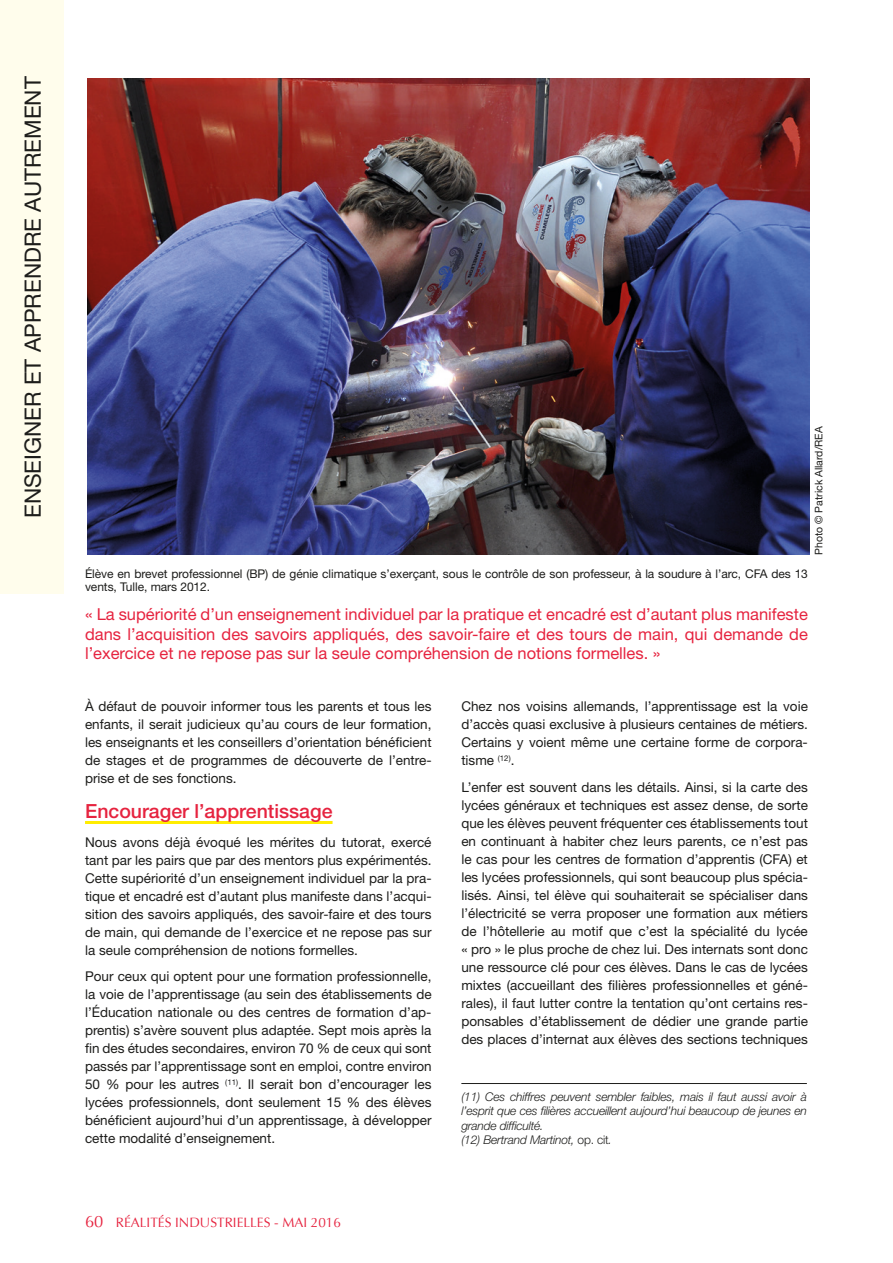
<style>
.page{position:relative;width:893px;height:1263px;background:#fff}
.page>*{position:absolute;margin:0;border:0;box-sizing:border-box;transform-origin:0 0}
.t1{font:22.5px "Helvetica Neue";color:#1d1d1b}
.t2{font:500 19.5px "Helvetica Neue";color:#e6233f}
.t3{font:16.5px/19.8px "Helvetica Neue";color:#e6233f;text-align:justify}
.t4{font:13.5px/18px "Helvetica Neue";color:#1d1d1b;text-align:justify}
.t5{font:13.5px "Optima";color:#e6233f}
.t6{font:italic 300 12px/14.4px "Helvetica Neue";letter-spacing:-.015em;color:#1d1d1b}
.t7{font:12px/13.5px "Helvetica Neue";letter-spacing:-.005em;color:#1d1d1b}
.t8{font:10.5px "Helvetica Neue";color:#1d1d1b}
.s1{font-size:16.5px}
.s2{font-style:normal}
</style>
<div class="page">
<hr style="left:85px;top:821px;width:248px;height:3px;background:#ffed00">
<div style="left:0;top:0;width:64px;height:593px;background:#fffdec"></div>
<img style="left:88px;top:79px;width:721px;height:476px">
<hr style="left:461px;top:1083px;width:346px;height:1px;background:#1d1d1b">
<h1 class="t1" style="left:19px;top:518px;width:443px;rotate:-90deg">ENSEIGNER ET APPRENDRE AUTREMENT</h1>
<p class="t8" style="left:812px;top:555px;width:130px;rotate:-90deg">Photo © Patrick Allard/REA</p>
<p class="t7" style="left:85px;top:566px;width:724px">Élève en brevet professionnel (BP) de génie climatique s’exerçant, sous le contrôle de son professeur, à la soudure à l’arc, CFA des 13 vents, Tulle, mars 2012.</p>
<p class="t3" style="left:85px;top:604px;width:724px">« La supériorité d’un enseignement individuel par la pratique et encadré est d’autant plus manifeste dans l’acquisition des savoirs appliqués, des savoir-faire et des tours de main, qui demande de l’exercice et ne repose pas sur la seule compréhension de notions formelles. »</p>
<p class="t4" style="left:85px;top:697px;width:348px">À défaut de pouvoir informer tous les parents et tous les enfants, il serait judicieux qu’au cours de leur formation, les enseignants et les conseillers d’orientation bénéficient de stages et de programmes de découverte de l’entre&shy;prise et de ses fonctions.</p>
<h2 class="t2" style="left:85px;top:800px;width:249px">Encourager l’apprentissage</h2>
<p class="t4" style="left:85px;top:833px;width:348px">Nous avons déjà évoqué les mérites du tutorat, exercé tant par les pairs que par des mentors plus expérimentés.<br>Cette supériorité d’un enseignement individuel par la pra&shy;tique et encadré est d’autant plus manifeste dans l’acqui&shy;sition des savoirs appliqués, des savoir-faire et des tours de main, qui demande de l’exercice et ne repose pas sur la seule compréhension de notions formelles.</p>
<p class="t4" style="left:85px;top:967px;width:348px">Pour ceux qui optent pour une formation professionnelle, la voie de l’apprentissage (au sein des établissements de l’Éducation nationale ou des centres de formation d’ap&shy;prentis) s’avère souvent plus adaptée. Sept mois après la fin des études secondaires, environ 70 % de ceux qui sont passés par l’apprentissage sont en emploi, contre environ 50 % pour les autres <sup>(11)</sup>. Il serait bon d’encourager les lycées professionnels, dont seulement 15 % des élèves bénéficient aujourd’hui d’un apprentissage, à développer cette modalité d’enseignement.</p>
<p class="t5" style="left:85px;top:1215px;width:257px"><span class="s1">60</span> RÉALITÉS INDUSTRIELLES - MAI 2016</p>
<p class="t4" style="left:461px;top:697px;width:348px">Chez nos voisins allemands, l’apprentissage est la voie d’accès quasi exclusive à plusieurs centaines de métiers.<br>Certains y voient même une certaine forme de corpora&shy;tisme <sup>(12)</sup>.</p>
<p class="t4" style="left:461px;top:778px;width:348px">L’enfer est souvent dans les détails. Ainsi, si la carte des lycées généraux et techniques est assez dense, de sorte que les élèves peuvent fréquenter ces établissements tout en continuant à habiter chez leurs parents, ce n’est pas le cas pour les centres de formation d’apprentis (CFA) et les lycées professionnels, qui sont beaucoup plus spécia&shy;lisés. Ainsi, tel élève qui souhaiterait se spécialiser dans l’électricité se verra proposer une formation aux métiers de l’hôtellerie au motif que c’est la spécialité du lycée « pro » le plus proche de chez lui. Des internats sont donc une ressource clé pour ces élèves. Dans le cas de lycées mixtes (accueillant des filières professionnelles et géné&shy;rales), il faut lutter contre la tentation qu’ont certains res&shy;ponsables d’établissement de dédier une grande partie des places d’internat aux élèves des sections techniques</p>
<p class="t6" style="left:461px;top:1089px;width:347px">(11) Ces chiffres peuvent sembler faibles, mais il faut aussi avoir à l’esprit que ces filières accueillent aujourd’hui beaucoup de jeunes en grande difficulté.<br>(12) Bertrand Martinot, <span class="s2">op. cit</span>.</p>
</div>
